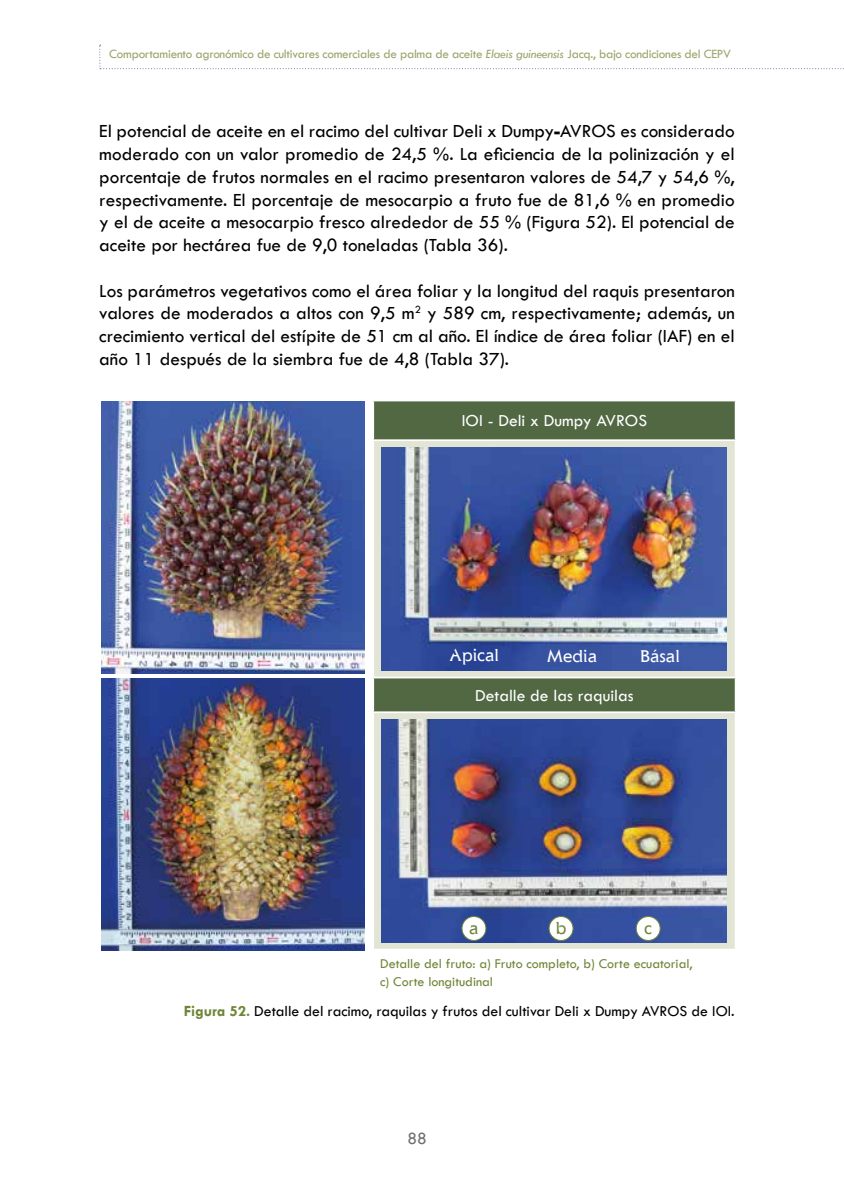
<style>
.page{position:relative;width:844px;height:1191px;background:#fff}
.page>*{position:absolute;margin:0;border:0;box-sizing:border-box;transform-origin:0 0}
.t1{font:19.25px/22.8px "Tw Cen";color:#000;text-align:justify}
.t2{font:17.5px "Tw Cen";color:#fff}
.t3{font:17.5px "Caprica";color:#fff}
.t4{font:17.5px "Caprica";color:#6e8637}
.t5{font:17.5px "Tw Cen";color:#706f6f}
.t6{font:15.75px "Tw Cen";color:#000}
.t7{font:14px/17.5px "Tw Cen";color:#6e8637}
.t8{font:13.12px "Tw Cen";letter-spacing:-.02em;color:#9ba56b}
.s1{font-style:italic}
.s2{font-weight:700}
.s3{font-weight:700;color:#6e8637}
</style>
<div class="page">
<svg style="left:99px;top:45px;width:745px;height:24px"></svg>
<div style="left:374px;top:401px;width:360px;height:38px;background:#516843"></div>
<svg style="left:374px;top:441px;width:360px;height:507px;fill:#e2e4d4"></svg>
<hr style="left:373px;top:676px;width:363px;height:2px;background:#fff">
<hr style="left:372px;top:711px;width:364px;height:2px;background:#fff">
<img style="left:101px;top:401px;width:263px;height:272px">
<img style="left:382px;top:447px;width:344px;height:223px">
<img style="left:101px;top:678px;width:263px;height:272px">
<img style="left:382px;top:719px;width:344px;height:223px">
<div style="left:462px;top:916px;width:24px;height:24px;background:#fff;border-radius:50%"></div>
<div style="left:461px;top:916px;width:25px;height:25px;border:1px solid #6e8637;border-radius:50%"></div>
<div style="left:549px;top:916px;width:24px;height:24px;background:#fff;border-radius:50%"></div>
<div style="left:548px;top:916px;width:25px;height:25px;border:1px solid #6e8637;border-radius:50%"></div>
<div style="left:636px;top:916px;width:24px;height:24px;background:#fff;border-radius:50%"></div>
<div style="left:635px;top:916px;width:25px;height:25px;border:1px solid #6e8637;border-radius:50%"></div>
<p class="t8" style="left:109px;top:46px;width:623px">Comportamiento agronómico de cultivares comerciales de palma de aceite <span class="s1">Elaeis guineensis</span> Jacq., bajo condiciones del CEPV</p>
<p class="t1" style="left:99px;top:120px;width:637px">El potencial de aceite en el racimo del cultivar Deli x Dumpy<span class="s2">-</span>AVROS es considerado moderado con un valor promedio de 24,5 %. La eficiencia de la polinización y el porcentaje de frutos normales en el racimo presentaron valores de 54,7 y 54,6 %, respectivamente. El porcentaje de mesocarpio a fruto fue de 81,6 % en promedio y el de aceite a mesocarpio fresco alrededor de 55 % (Figura 52). El potencial de aceite por hectárea fue de 9,0 toneladas (Tabla 36).</p>
<p class="t1" style="left:99px;top:279px;width:636px">Los parámetros vegetativos como el área foliar y la longitud del raquis presentaron valores de moderados a altos con 9,5 m<sup>2</sup> y 589 cm, respectivamente; además, un crecimiento vertical del estípite de 51 cm al año. El índice de área foliar (IAF) en el año 11 después de la siembra fue de 4,8 (Tabla 37).</p>
<p class="t2" style="left:461px;top:410px;width:187px">IOI - Deli x Dumpy AVROS</p>
<p class="t3" style="left:449px;top:645px;width:51px">Apical</p>
<p class="t3" style="left:547px;top:645px;width:51px">Media</p>
<p class="t3" style="left:639px;top:645px;width:41px">Básal</p>
<p class="t2" style="left:475px;top:685px;width:160px">Detalle de las raquilas</p>
<p class="t4" style="left:469px;top:917px;width:11px">a</p>
<p class="t4" style="left:555px;top:917px;width:12px">b</p>
<p class="t4" style="left:644px;top:917px;width:9px">c</p>
<p class="t7" style="left:380px;top:954px;width:314px">Detalle del fruto: a) Fruto completo, b) Corte ecuatorial, c) Corte longitudinal</p>
<p class="t6" style="left:184px;top:1001px;width:552px"><span class="s3">Figura 52.</span> Detalle del racimo, raquilas y frutos del cultivar Deli x Dumpy AVROS de IOI.</p>
<p class="t5" style="left:407px;top:1127px;width:21px">88</p>
</div>
